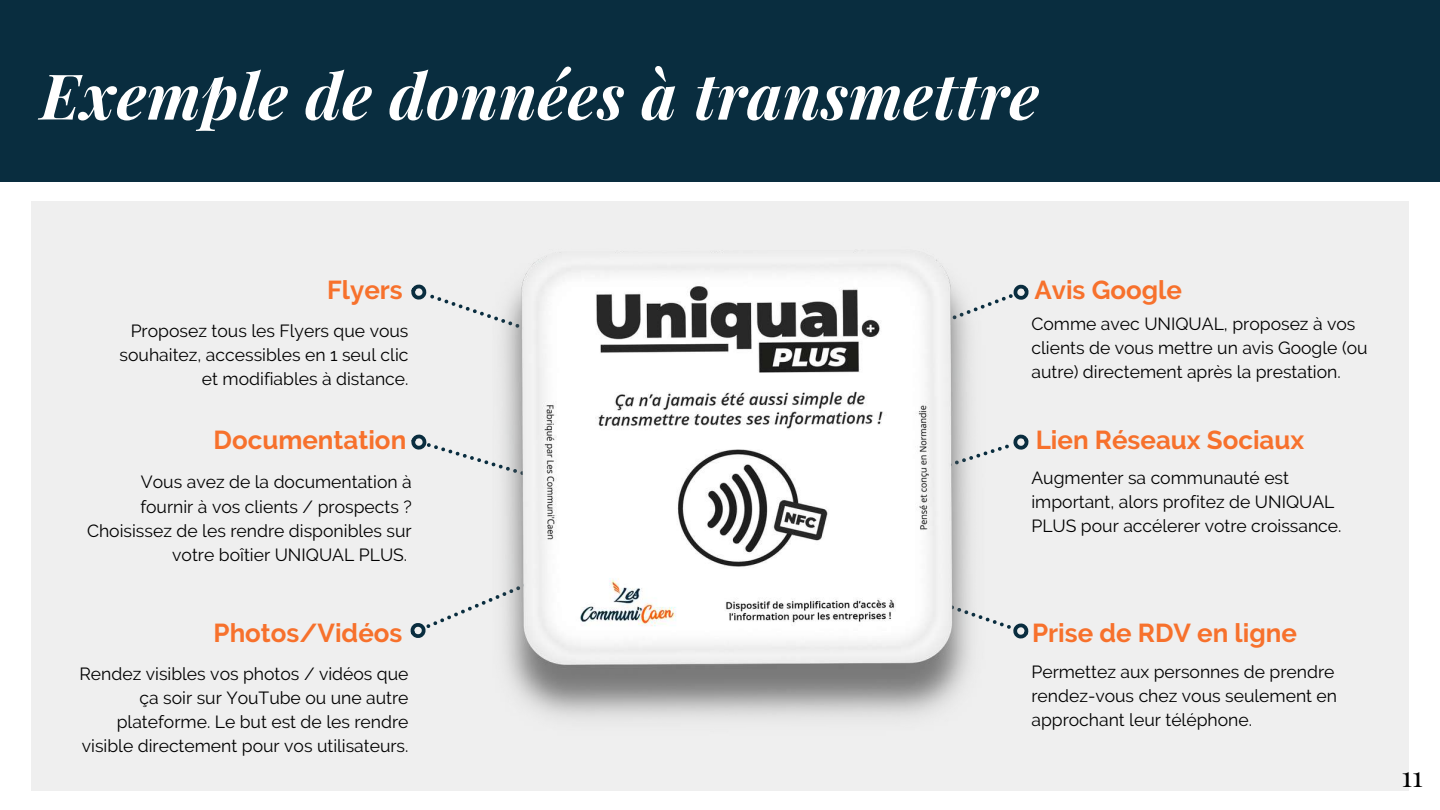
<style>
.page{position:relative;width:1440px;height:810px;background:#fff}
.page>*{position:absolute;margin:0;border:0;box-sizing:border-box;transform-origin:0 0}
.t1{font:italic 700 63px "Playfair Display";letter-spacing:.01em;color:#fff}
.t2{font:28.8px "Playfair Display";color:#000}
.t3{font:700 25.9px "Raleway";color:#f7712c}
.t4{font:17.6px/24px "Raleway";color:#000;text-align:right}
</style>
<div class="page">
<div style="left:31px;top:201px;width:1378px;height:590px;background:#efefef"></div>
<svg style="left:411px;top:284px;width:80px;height:34px"></svg>
<svg style="left:411px;top:434px;width:81px;height:32px"></svg>
<svg style="left:987px;top:284px;width:42px;height:22px"></svg>
<svg style="left:986px;top:434px;width:43px;height:22px"></svg>
<svg style="left:986px;top:617px;width:43px;height:22px"></svg>
<div style="left:0;top:0;width:1440px;height:182px;background:#092d3f"></div>
<svg style="left:410px;top:598px;width:82px;height:40px"></svg>
<img style="left:492px;top:251px;width:494px;height:467px">
<h1 class="t1" style="left:40px;top:51px;width:1000px">Exemple de données à transmettre</h1>
<h3 class="t3" style="left:327px;top:274px;width:77px">Flyers</h3>
<p class="t4" style="left:120px;top:318px;width:290px;line-height:24.3px">Proposez tous les Flyers que vous souhaitez, accessibles en 1 seul clic et modifiables à distance.</p>
<h3 class="t3" style="left:214px;top:425px;width:194px">Documentation</h3>
<p class="t4" style="left:87px;top:470px;width:326px;line-height:24.3px">Vous avez de la documentation à fournir à vos clients / prospects ?<br>Choisissez de les rendre disponibles sur votre boîtier UNIQUAL PLUS.</p>
<h3 class="t3" style="left:214px;top:617px;width:190px">Photos/Vidéos</h3>
<p class="t4" style="left:79px;top:661px;width:331px">Rendez visibles vos photos / vidéos que ça soir sur YouTube ou une autre plateforme. Le but est de les rendre visible directement pour vos utilisateurs.</p>
<h3 class="t3" style="left:1034px;top:274px;width:149px">Avis Google</h3>
<p class="t4" style="left:1031px;top:312px;width:338px;text-align:left">Comme avec UNIQUAL, proposez à vos clients de vous mettre un avis Google (ou autre) directement après la prestation.</p>
<h3 class="t3" style="left:1036px;top:425px;width:270px">Lien Réseaux Sociaux</h3>
<p class="t4" style="left:1031px;top:466px;width:312px;text-align:left">Augmenter sa communauté est important, alors profitez de UNIQUAL<br>PLUS pour accélerer votre croissance.</p>
<h3 class="t3" style="left:1032px;top:617px;width:266px">Prise de RDV en ligne</h3>
<p class="t4" style="left:1031px;top:660px;width:307px;text-align:left">Permettez aux personnes de prendre rendez-vous chez vous seulement en approchant leur téléphone.</p>
<h2 class="t2" style="left:1401px;top:756px;width:23px">11</h2>
</div>
